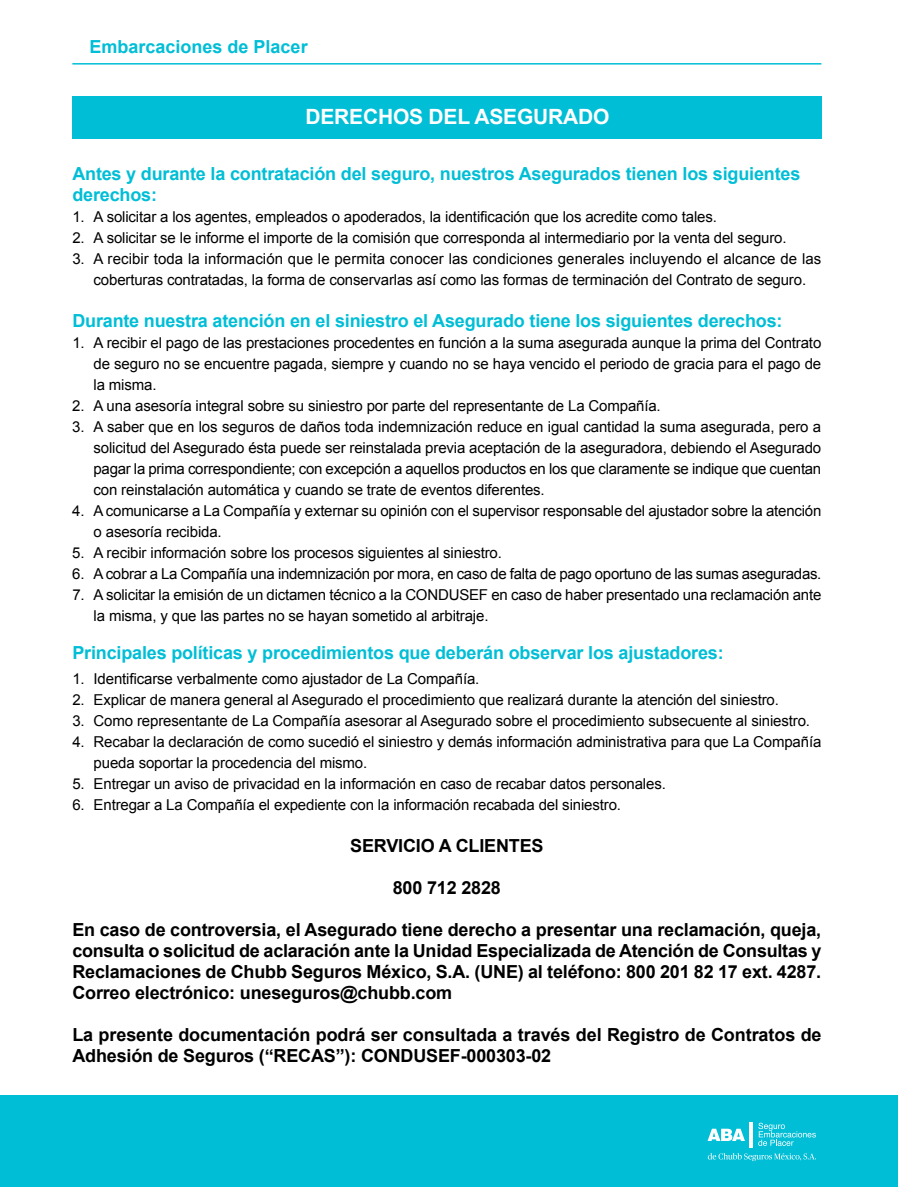
<style>
.page{position:relative;width:898px;height:1187px;background:#fff}
.page>*{position:absolute;margin:0;border:0;box-sizing:border-box;transform-origin:0 0}
.t1{font:700 21px "Arial";letter-spacing:-.01em;color:#fff}
.t2{font:700 18px/21px "Arial";letter-spacing:-.01em;color:#000;text-align:justify}
.t3{font:700 18px/21px "Arial";letter-spacing:-.01em;color:#00bed6}
.t4{font:15px/21px "Arial";letter-spacing:-.01em;color:#000}
</style>
<div class="page">
<hr style="left:72px;top:63px;width:749px;height:2px;background:#00bed6">
<div style="left:0;top:1095px;width:897px;height:91px;background:#00bed6"></div>
<svg style="left:758px;top:1122px;width:57px;height:23px"></svg>
<svg style="left:708px;top:1128px;width:36px;height:12px"></svg>
<svg style="left:749px;top:1122px;width:3px;height:25px"></svg>
<svg style="left:707px;top:1153px;width:108px;height:7px"></svg>
<div style="left:72px;top:96px;width:749px;height:42px;background:#00bed6"></div>
<p class="t3" style="left:89px;top:36px;width:220px">Embarcaciones de Placer</p>
<h1 class="t1" style="left:305px;top:103px;width:305px">DERECHOS DEL ASEGURADO</h1>
<p class="t3" style="left:72px;top:163px;width:729px">Antes y durante la contratación del seguro, nuestros Asegurados tienen los siguientes derechos:</p>
<p class="t4" style="left:72px;top:206px;width:645px">1. A solicitar a los agentes, empleados o apoderados, la identificación que los acredite como tales.</p>
<p class="t4" style="left:72px;top:227px;width:715px">2. A solicitar se le informe el importe de la comisión que corresponda al intermediario por la venta del seguro.</p>
<p class="t4" style="left:72px;top:248px;width:750px;text-align:center">3. A recibir toda la información que le permita conocer las condiciones generales incluyendo el alcance de las coberturas contratadas, la forma de conservarlas así como las formas de terminación del Contrato de seguro.</p>
<p class="t3" style="left:72px;top:310px;width:711px">Durante nuestra atención en el siniestro el Asegurado tiene los siguientes derechos:</p>
<p class="t4" style="left:93px;top:332px;width:729px;text-align:justify;text-indent:-21px">1. A recibir el pago de las prestaciones procedentes en función a la suma asegurada aunque la prima del Contrato de seguro no se encuentre pagada, siempre y cuando no se haya vencido el periodo de gracia para el pago de la misma.</p>
<p class="t4" style="left:72px;top:395px;width:589px">2. A una asesoría integral sobre su siniestro por parte del representante de La Compañía.</p>
<p class="t4" style="left:93px;top:416px;width:729px;text-align:justify;text-indent:-21px">3. A saber que en los seguros de daños toda indemnización reduce en igual cantidad la suma asegurada, pero a solicitud del Asegurado ésta puede ser reinstalada previa aceptación de la aseguradora, debiendo el Asegurado pagar la prima correspondiente; con excepción a aquellos productos en los que claramente se indique que cuentan con reinstalación automática y cuando se trate de eventos diferentes.</p>
<p class="t4" style="left:94px;top:500px;width:729px;text-indent:-21px">4. A comunicarse a La Compañía y externar su opinión con el supervisor responsable del ajustador sobre la atención o asesoría recibida.</p>
<p class="t4" style="left:72px;top:542px;width:431px">5. A recibir información sobre los procesos siguientes al siniestro.</p>
<p class="t4" style="left:72px;top:563px;width:750px">6. A cobrar a La Compañía una indemnización por mora, en caso de falta de pago oportuno de las sumas aseguradas.</p>
<p class="t4" style="left:94px;top:584px;width:729px;text-indent:-21px">7. A solicitar la emisión de un dictamen técnico a la CONDUSEF en caso de haber presentado una reclamación ante la misma, y que las partes no se hayan sometido al arbitraje.</p>
<p class="t3" style="left:72px;top:642px;width:652px">Principales políticas y procedimientos que deberán observar los ajustadores:</p>
<p class="t4" style="left:72px;top:668px;width:408px">1. Identificarse verbalmente como ajustador de La Compañía.</p>
<p class="t4" style="left:72px;top:689px;width:708px">2. Explicar de manera general al Asegurado el procedimiento que realizará durante la atención del siniestro.</p>
<p class="t4" style="left:72px;top:710px;width:739px">3. Como representante de La Compañía asesorar al Asegurado sobre el procedimiento subsecuente al siniestro.</p>
<p class="t4" style="left:94px;top:731px;width:729px;text-indent:-21px">4. Recabar la declaración de como sucedió el siniestro y demás información administrativa para que La Compañía pueda soportar la procedencia del mismo.</p>
<p class="t4" style="left:72px;top:773px;width:594px">5. Entregar un aviso de privacidad en la información en caso de recabar datos personales.</p>
<p class="t4" style="left:72px;top:794px;width:550px">6. Entregar a La Compañía el expediente con la información recabada del siniestro.</p>
<p class="t2" style="left:350px;top:835px;width:195px">SERVICIO A CLIENTES</p>
<p class="t2" style="left:392px;top:877px;width:110px">800 712 2828</p>
<p class="t2" style="left:72px;top:919px;width:750px">En caso de controversia, el Asegurado tiene derecho a presentar una reclamación, queja, consulta o solicitud de aclaración ante la Unidad Especializada de Atención de Consultas y Reclamaciones de Chubb Seguros México, S.A. (UNE) al teléfono: 800 201 82 17 ext. 4287.<br>Correo electrónico: uneseguros@chubb.com</p>
<p class="t2" style="left:72px;top:1024px;width:750px">La presente documentación podrá ser consultada a través del Registro de Contratos de<br>Adhesión de Seguros (“RECAS”): CONDUSEF-000303-02</p>
</div>
